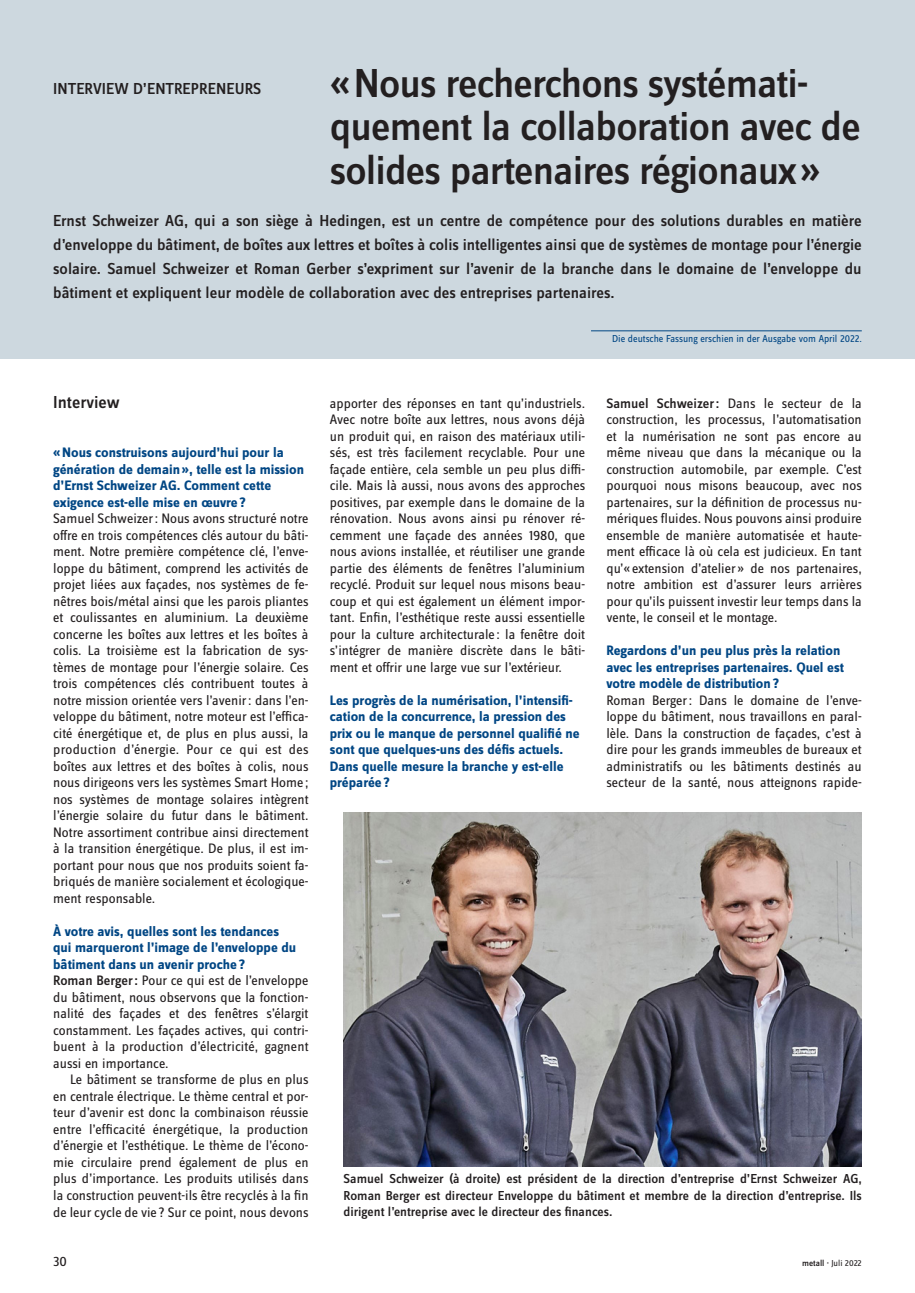
<style>
.page{position:relative;width:915px;height:1293px;background:#fff}
.page>*{position:absolute;margin:0;border:0;box-sizing:border-box;transform-origin:0 0}
.t1{font:500 42px/43.5px "Zine Sans Display Pro";letter-spacing:-.02em;color:#231f20}
.t2{font:500 18px "Zine Sans Display Pro";color:#231f20}
.t3{font:500 16.5px/24px "Zine Sans Display Pro";color:#231f20;text-align:justify}
.t4{font:14.25px/16.5px "Zine Sans Display Pro";color:#231f20;text-align:justify}
.t5{font:700 14.25px/16.5px "Zine Sans Display Pro";color:#004684}
.t6{font:500 13.5px/16.5px "Zine Sans Display Pro";color:#231f20;text-align:justify}
.t7{font:10.5px "Zine Sans Display Pro";color:#004684}
.t8{font:9px "Zine Sans Display Pro";color:#231f20}
.s1{font-weight:700;color:#004684}
.s2{font-weight:500}
</style>
<div class="page">
<div style="left:0;top:0;width:914px;height:358px;background:#cdd8df"></div>
<hr style="left:590px;top:330px;width:271px;height:1px;background:#004684">
<img style="left:343px;top:812px;width:518px;height:355px">
<h1 class="t1" style="left:330px;top:61px;width:532px">«Nous recherchons systémati&shy;quement la collaboration avec de solides partenaires régionaux»</h1>
<p class="t3" style="left:53px;top:209px;width:809px">Ernst Schweizer AG, qui a son siège à Hedingen, est un centre de compétence pour des solutions durables en matière d’enveloppe du bâtiment, de boîtes aux lettres et boîtes à colis intelligentes ainsi que de systèmes de montage pour l’énergie solaire. Samuel Schweizer et Roman Gerber s’expriment sur l’avenir de la branche dans le domaine de l’enveloppe du bâtiment et expliquent leur modèle de collaboration avec des entreprises partenaires.</p>
<p class="t7" style="left:611px;top:332px;width:251px">Die deutsche Fassung erschien in der Ausgabe vom April 2022.</p>
<p class="t3" style="left:53px;top:77px;width:209px">INTERVIEW D’ENTREPRENEURS</p>
<p class="t2" style="left:53px;top:391px;width:68px">Interview</p>
<p class="t5" style="left:53px;top:444px;width:252px">«Nous construisons aujourd’hui pour la génération de demain», telle est la mission d’Ernst Schweizer AG. Comment cette exigence est-elle mise en œuvre ?</p>
<p class="t4" style="left:53px;top:510px;width:257px">Samuel Schweizer: Nous avons structuré notre offre en trois compétences clés autour du bâti&shy;ment. Notre première compétence clé, l’enve&shy;loppe du bâtiment, comprend les activités de projet liées aux façades, nos systèmes de fe&shy;nêtres bois/métal ainsi que les parois pliantes et coulissantes en aluminium. La deuxième concerne les boîtes aux lettres et les boîtes à colis. La troisième est la fabrication de sys&shy;tèmes de montage pour l’énergie solaire. Ces trois compétences clés contribuent toutes à notre mission orientée vers l’avenir: dans l’en&shy;veloppe du bâtiment, notre moteur est l’effica&shy;cité énergétique et, de plus en plus aussi, la production d’énergie. Pour ce qui est des boîtes aux lettres et des boîtes à colis, nous nous dirigeons vers les systèmes Smart Home ; nos systèmes de montage solaires intègrent l’énergie solaire du futur dans le bâtiment.<br>Notre assortiment contribue ainsi directement à la transition énergétique. De plus, il est im&shy;portant pour nous que nos produits soient fa&shy;briqués de manière socialement et écologique&shy;ment responsable.</p>
<p class="t4" style="left:53px;top:923px;width:257px;text-align:left"><span class="s1">À votre avis, quelles sont les tendances<br>qui marqueront l’image de l’enveloppe du bâtiment dans un avenir proche ?<br></span><span class="s2">Roman Berger:</span> Pour ce qui est de l’enveloppe du bâtiment, nous observons que la fonction&shy;nalité des façades et des fenêtres s’élargit constamment. Les façades actives, qui contri&shy;buent à la production d’électricité, gagnent aussi en importance.</p>
<p class="t4" style="left:53px;top:1071px;width:257px;text-indent:17px">Le bâtiment se transforme de plus en plus en centrale électrique. Le thème central et por&shy;teur d’avenir est donc la combinaison réussie entre l’efficacité énergétique, la production d’énergie et l’esthétique. Le thème de l’écono&shy;mie circulaire prend également de plus en plus d’importance. Les produits utilisés dans la construction peuvent-ils être recyclés à la fin de leur cycle de vie ? Sur ce point, nous devons</p>
<p class="t4" style="left:330px;top:395px;width:257px">apporter des réponses en tant qu’industriels.<br>Avec notre boîte aux lettres, nous avons déjà un produit qui, en raison des matériaux utili&shy;sés, est très facilement recyclable. Pour une façade entière, cela semble un peu plus diffi&shy;cile. Mais là aussi, nous avons des approches positives, par exemple dans le domaine de la rénovation. Nous avons ainsi pu rénover ré&shy;cemment une façade des années 1980, que nous avions installée, et réutiliser une grande partie des éléments de fenêtres l’aluminium recyclé. Produit sur lequel nous misons beau&shy;coup et qui est également un élément impor&shy;tant. Enfin, l’esthétique reste aussi essentielle pour la culture architecturale : la fenêtre doit s’intégrer de manière discrète dans le bâti&shy;ment et offrir une large vue sur l’extérieur.</p>
<p class="t5" style="left:330px;top:692px;width:251px">Les progrès de la numérisation, l’intensifi&shy;cation de la concurrence, la pression des prix ou le manque de personnel qualifié ne sont que quelques-uns des défis actuels.<br>Dans quelle mesure la branche y est-elle préparée ?</p>
<p class="t4" style="left:606px;top:395px;width:257px"><span class="s2">Samuel Schweizer:</span> Dans le secteur de la construction, les processus, l’automatisation et la numérisation ne sont pas encore au même niveau que dans la mécanique ou la construction automobile, par exemple. C’est pourquoi nous misons beaucoup, avec nos partenaires, sur la définition de processus nu&shy;mériques fluides. Nous pouvons ainsi produire ensemble de manière automatisée et haute&shy;ment efficace là où cela est judicieux. En tant qu’« extension d’atelier» de nos partenaires, notre ambition est d’assurer leurs arrières pour qu’ils puissent investir leur temps dans la vente, le conseil et le montage.</p>
<p class="t5" style="left:606px;top:642px;width:239px">Regardons d’un peu plus près la relation avec les entreprises partenaires. Quel est votre modèle de distribution?</p>
<p class="t4" style="left:606px;top:692px;width:257px">Roman Berger: Dans le domaine de l’enve&shy;loppe du bâtiment, nous travaillons en paral&shy;lèle. Dans la construction de façades, c’est à dire pour les grands immeubles de bureaux et administratifs ou les bâtiments destinés au secteur de la santé, nous atteignons rapide-</p>
<p class="t6" style="left:343px;top:1170px;width:519px">Samuel Schweizer (à droite) est président de la direction d’entreprise d’Ernst Schweizer AG, Roman Berger est directeur Enveloppe du bâtiment et membre de la direction d’entreprise. Ils dirigent l’entreprise avec le directeur des finances.</p>
<p class="t4" style="left:53px;top:1253px;width:15px">30</p>
<p class="t8" style="left:801px;top:1257px;width:61px"><span class="s2">metall ·</span> Juli 2022</p>
</div>
